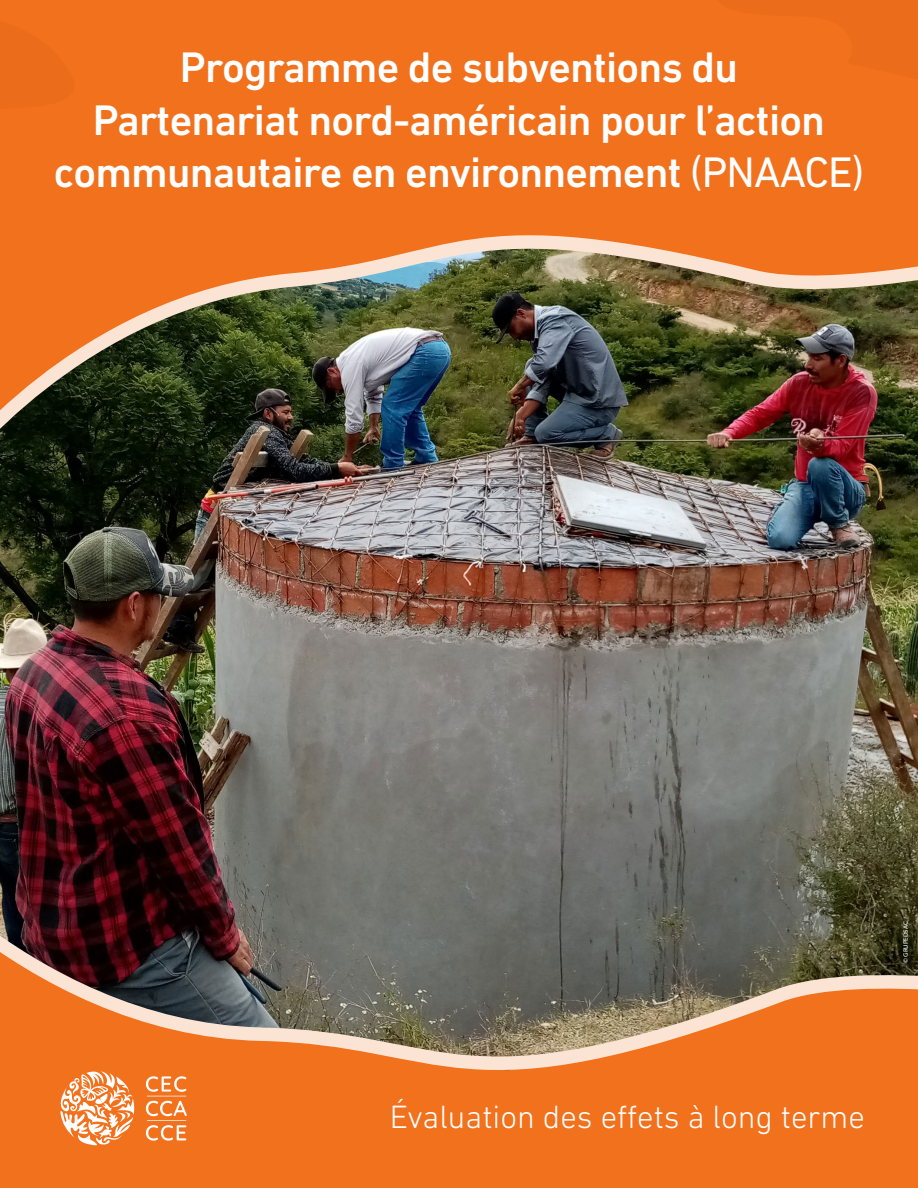
<style>
.page{position:relative;width:918px;height:1188px;background:#fff}
.page>*{position:absolute;margin:0;border:0;box-sizing:border-box;transform-origin:0 0}
.t1{font:500 43.5px/52.2px "DIN Next LT Pro";letter-spacing:-.02em;color:#fff;text-align:center}
.t2{font:300 32.85px "DIN Next LT Pro";color:#fff}
.t3{font:500 6px "Lato";color:#fff}
.s1{font-weight:400}
</style>
<div class="page">
<img style="left:0;top:486px;width:918px;height:316px">
<div style="left:92px;top:138px;width:605px;height:66px;background:#f2711d"></div>
<div style="left:0;top:1117px;width:918px;height:71px;background:#f2711d"></div>
<svg style="left:0;top:802px;width:918px;height:315px;background:#8c6448"></svg>
<svg style="left:60px;top:1071px;width:75px;height:76px"></svg>
<svg style="left:146px;top:1076px;width:41px;height:65px;background:#f59456"></svg>
<div style="left:0;top:0;width:918px;height:138px;background:#f2711d"></div>
<div style="left:0;top:138px;width:92px;height:66px;background:#f2711d"></div>
<div style="left:697px;top:138px;width:221px;height:66px;background:#f2711d"></div>
<img style="left:0;top:204px;width:918px;height:282px">
<p class="t1" style="left:54px;top:41px;width:812px">Programme de subventions du<br>Partenariat nord-américain pour l’action communautaire en environnement <span class="s1">(PNAACE)</span></p>
<p class="t3" style="left:901px;top:963px;width:43px;rotate:-90deg">© GRUPEDSAC</p>
<p class="t2" style="left:390px;top:1098px;width:477px">Évaluation des effets à long terme</p>
</div>
